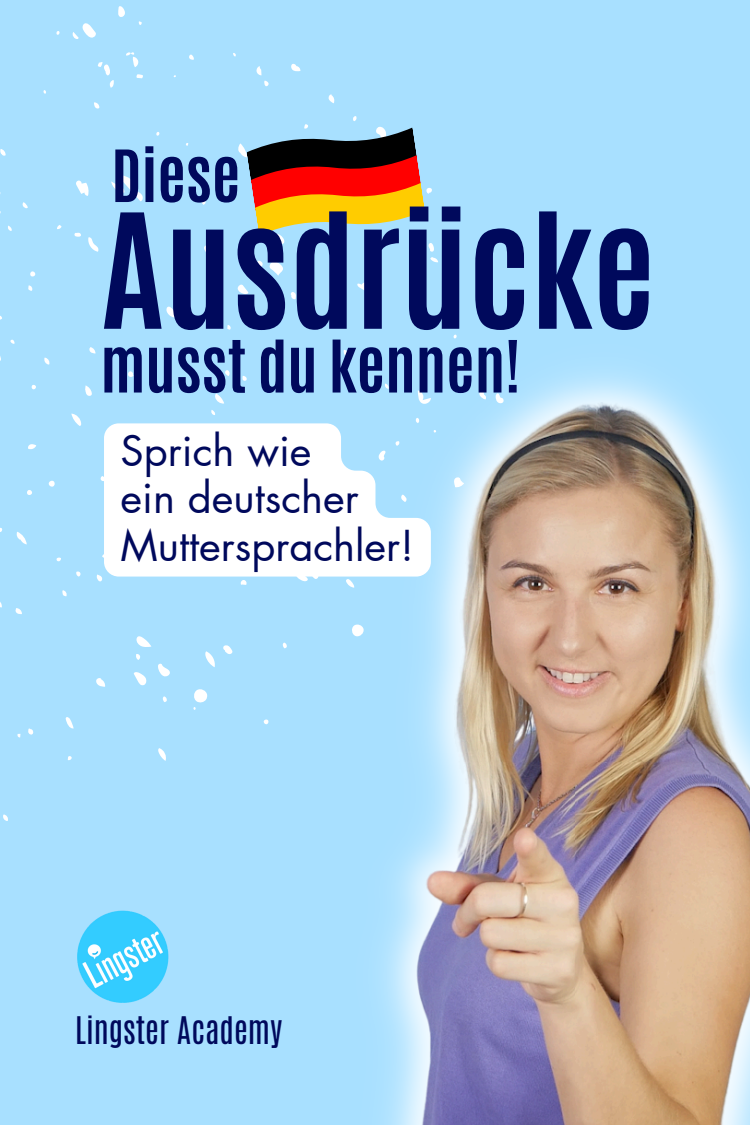
<style>
.page{position:relative;width:750px;height:1125px;background:#a8e0ff}
.page>*{position:absolute;margin:0;border:0;box-sizing:border-box;transform-origin:0 0}
.t1{font:700 135.4px "Antonio";color:#00095c}
.t2{font:700 61.1px "Antonio";color:#00095c}
.t3{font:41.6px/47.2px "Futura LT Pro";color:#00095c}
.t4{font:31.8px "Antonio";color:#00095c}
</style>
<div class="page">
<img style="left:383px;top:373px;width:367px;height:752px">
<img style="left:77px;top:910px;width:92px;height:93px">
<svg style="left:76px;top:180px;width:13px;height:16px"></svg>
<svg style="left:352px;top:624px;width:12px;height:13px"></svg>
<svg style="left:413px;top:387px;width:20px;height:21px"></svg>
<svg style="left:166px;top:306px;width:14px;height:12px"></svg>
<svg style="left:450px;top:475px;width:15px;height:15px"></svg>
<svg style="left:297px;top:577px;width:21px;height:5px"></svg>
<svg style="left:111px;top:175px;width:32px;height:27px"></svg>
<svg style="left:71px;top:413px;width:11px;height:13px"></svg>
<svg style="left:16px;top:532px;width:11px;height:13px"></svg>
<svg style="left:204px;top:245px;width:9px;height:10px"></svg>
<svg style="left:96px;top:678px;width:9px;height:9px"></svg>
<svg style="left:158px;top:748px;width:8px;height:13px"></svg>
<svg style="left:118px;top:6px;width:7px;height:11px"></svg>
<svg style="left:205px;top:645px;width:28px;height:22px"></svg>
<svg style="left:291px;top:63px;width:10px;height:9px"></svg>
<svg style="left:65px;top:717px;width:9px;height:12px"></svg>
<svg style="left:85px;top:385px;width:7px;height:11px"></svg>
<svg style="left:477px;top:388px;width:29px;height:17px"></svg>
<svg style="left:346px;top:579px;width:9px;height:9px"></svg>
<svg style="left:328px;top:94px;width:7px;height:10px"></svg>
<svg style="left:28px;top:444px;width:8px;height:6px"></svg>
<svg style="left:15px;top:608px;width:7px;height:6px"></svg>
<svg style="left:209px;top:271px;width:7px;height:7px"></svg>
<svg style="left:44px;top:357px;width:6px;height:8px"></svg>
<svg style="left:89px;top:347px;width:7px;height:7px"></svg>
<svg style="left:48px;top:480px;width:7px;height:7px"></svg>
<svg style="left:121px;top:268px;width:6px;height:7px"></svg>
<svg style="left:96px;top:574px;width:6px;height:8px"></svg>
<svg style="left:3px;top:814px;width:5px;height:7px"></svg>
<svg style="left:0;top:149px;width:6px;height:7px"></svg>
<svg style="left:263px;top:318px;width:6px;height:7px"></svg>
<svg style="left:240px;top:580px;width:7px;height:5px"></svg>
<svg style="left:94px;top:102px;width:6px;height:7px"></svg>
<svg style="left:72px;top:23px;width:24px;height:16px"></svg>
<svg style="left:191px;top:354px;width:6px;height:7px"></svg>
<svg style="left:128px;top:371px;width:6px;height:6px"></svg>
<svg style="left:205px;top:356px;width:6px;height:6px"></svg>
<svg style="left:62px;top:590px;width:5px;height:7px"></svg>
<svg style="left:74px;top:232px;width:25px;height:20px"></svg>
<svg style="left:22px;top:202px;width:6px;height:7px"></svg>
<svg style="left:343px;top:350px;width:5px;height:6px"></svg>
<svg style="left:225px;top:370px;width:5px;height:6px"></svg>
<svg style="left:27px;top:490px;width:5px;height:5px"></svg>
<svg style="left:30px;top:271px;width:6px;height:6px"></svg>
<svg style="left:189px;top:54px;width:5px;height:6px"></svg>
<svg style="left:133px;top:636px;width:37px;height:50px"></svg>
<svg style="left:256px;top:66px;width:13px;height:21px"></svg>
<svg style="left:162px;top:696px;width:5px;height:6px"></svg>
<svg style="left:263px;top:719px;width:6px;height:6px"></svg>
<svg style="left:282px;top:642px;width:5px;height:7px"></svg>
<svg style="left:28px;top:285px;width:5px;height:6px"></svg>
<svg style="left:242px;top:376px;width:5px;height:5px"></svg>
<svg style="left:98px;top:62px;width:16px;height:26px"></svg>
<svg style="left:201px;top:199px;width:5px;height:6px"></svg>
<svg style="left:76px;top:571px;width:5px;height:6px"></svg>
<svg style="left:100px;top:476px;width:4px;height:5px"></svg>
<svg style="left:414px;top:416px;width:8px;height:7px"></svg>
<svg style="left:31px;top:385px;width:5px;height:5px"></svg>
<svg style="left:211px;top:393px;width:13px;height:22px"></svg>
<svg style="left:8px;top:225px;width:4px;height:6px"></svg>
<svg style="left:383px;top:383px;width:7px;height:7px"></svg>
<svg style="left:67px;top:756px;width:5px;height:5px"></svg>
<svg style="left:227px;top:325px;width:4px;height:5px"></svg>
<svg style="left:56px;top:557px;width:5px;height:5px"></svg>
<svg style="left:57px;top:225px;width:5px;height:4px"></svg>
<svg style="left:214px;top:297px;width:5px;height:6px"></svg>
<svg style="left:391px;top:362px;width:4px;height:4px"></svg>
<svg style="left:10px;top:339px;width:5px;height:5px"></svg>
<svg style="left:56px;top:31px;width:4px;height:4px"></svg>
<svg style="left:156px;top:132px;width:4px;height:4px"></svg>
<svg style="left:453px;top:334px;width:4px;height:5px"></svg>
<svg style="left:17px;top:728px;width:17px;height:10px"></svg>
<svg style="left:453px;top:290px;width:5px;height:3px"></svg>
<svg style="left:138px;top:21px;width:4px;height:4px"></svg>
<svg style="left:193px;top:689px;width:15px;height:21px"></svg>
<svg style="left:433px;top:429px;width:4px;height:4px"></svg>
<svg style="left:126px;top:52px;width:17px;height:27px"></svg>
<svg style="left:237px;top:116px;width:201px;height:184px"></svg>
<svg style="left:104px;top:423px;width:327px;height:154px;background:#f2faff"></svg>
<h1 class="t2" style="left:111px;top:132px;width:130px">Diese</h1>
<h1 class="t1" style="left:100px;top:174px;width:557px">Ausdrücke</h1>
<h1 class="t2" style="left:100px;top:323px;width:421px">musst du kennen!</h1>
<p class="t3" style="left:121px;top:429px;width:295px">Sprich wie<br>ein deutscher<br>Muttersprachler!</p>
<h2 class="t4" style="left:75px;top:1008px;width:209px">Lingster Academy</h2>
</div>
